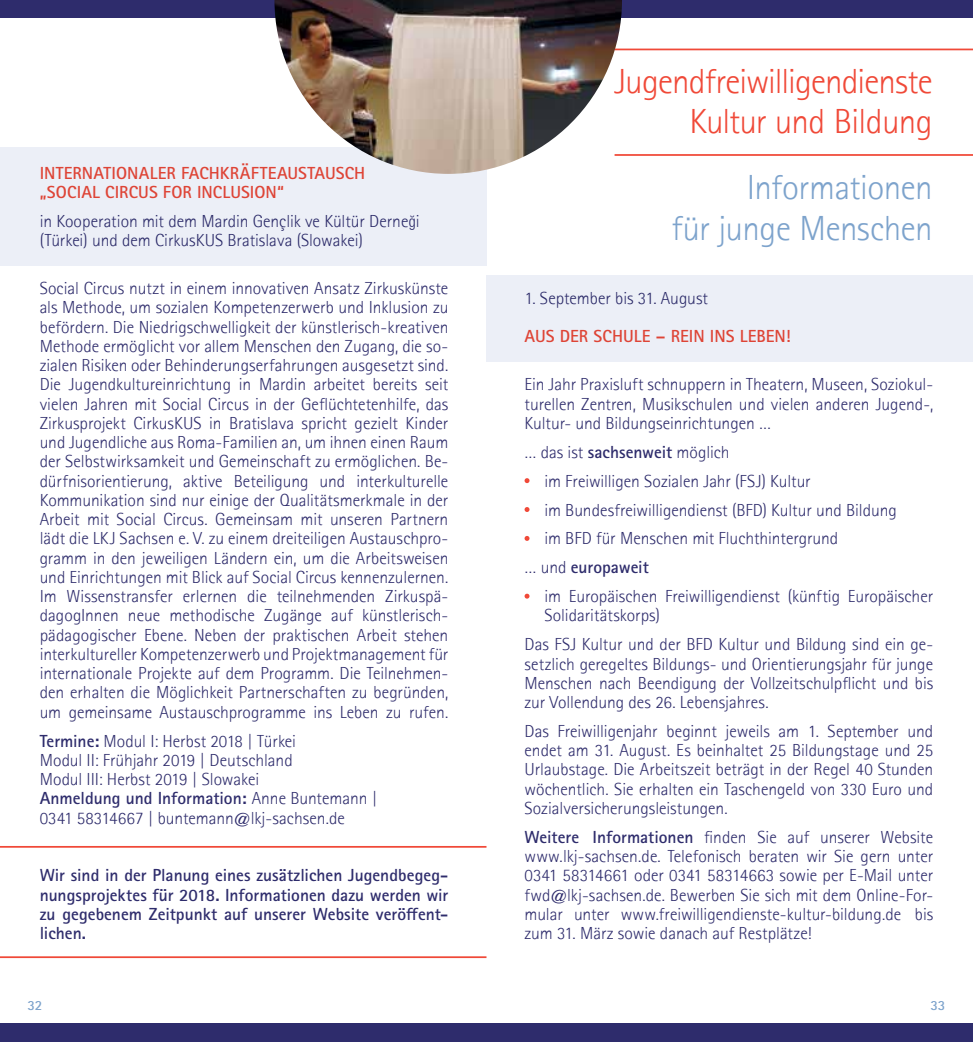
<style>
.page{position:relative;width:973px;height:1042px;background:#fff}
.page>*{position:absolute;margin:0;border:0;box-sizing:border-box;transform-origin:0 0}
.t1{font:300 35px/40.2px "Rotis Sans Serif";letter-spacing:-.025em;color:#f04938;text-align:right}
.t2{font:300 35px/40.2px "Rotis Sans Serif";letter-spacing:-.015em;color:#7da3cc;text-align:right}
.t3{font:300 17.5px/19.2px "Rotis Sans Serif";letter-spacing:-.005em;color:#2e2c6c;text-align:justify}
.t4{font:700 17.5px/19.2px "Rotis Sans Serif Std";color:#2e2c6c;text-align:justify}
.t5{font:700 17.5px/19.2px "Rotis Sans Serif Std";letter-spacing:.005em;color:#f04938}
.t6{font:700 14px "Rotis Sans Serif Std";color:#7da3cc}
.s1{font-family:"Helvetica Neue LT Pro";font-stretch:condensed;font-size:15.75px}
.s2{font-family:"Rotis Sans Serif Std";font-weight:700}
.s3{font-family:"Rotis Sans Serif";font-weight:300}
</style>
<div class="page">
<div style="left:0;top:1023px;width:972px;height:19px;background:#2e2c6c"></div>
<div style="left:0;top:0;width:972px;height:17px;background:#2e2c6c"></div>
<div style="left:486px;top:275px;width:486px;height:86px;background:#eceff7"></div>
<div style="left:0;top:147px;width:486px;height:118px;background:#eceff7"></div>
<svg style="left:524px;top:478px;width:5px;height:5px"></svg>
<svg style="left:524px;top:507px;width:5px;height:5px"></svg>
<svg style="left:524px;top:536px;width:5px;height:5px"></svg>
<svg style="left:524px;top:594px;width:5px;height:5px"></svg>
<svg style="left:0;top:846px;width:487px;height:112px"></svg>
<hr style="left:614px;top:154px;width:358px;height:2px;background:#f04938">
<hr style="left:614px;top:49px;width:358px;height:1px;background:#f04938">
<img style="left:274px;top:0;width:348px;height:174px">
<p class="t5" style="left:40px;top:163px;width:327px">Internationaler Fachkräfteaustausch „Social Ci rcus for Inclusion“</p>
<p class="t3" style="left:40px;top:211px;width:381px">in Kooperation mit dem Mardin Gençlik ve Kültür Derne<span class="s1">ğ</span>i (Türkei) und dem CirkusKUS Bratislava (Slowakei)</p>
<p class="t3" style="left:40px;top:278px;width:410px">Social Circus nutzt in einem innovativen Ansatz Zirkuskünste als Methode, um sozialen Kompetenzerwerb und Inklusion zu befördern. Die Niedrigschwelligkeit der künstlerisch-kreativen Methode ermöglicht vor allem Menschen den Zugang, die so&shy;zialen Risiken oder Behinderungserfahrungen ausgesetzt sind.<br>Die Jugendkultureinrichtung in Mardin arbeitet bereits seit vielen Jahren mit Social Circus in der Geflüchtetenhilfe, das Zirkusprojekt CirkusKUS in Bratislava spricht gezielt Kinder und Jugendliche aus Roma-Familien an, um ihnen einen Raum der Selbstwirksamkeit und Gemeinschaft zu ermöglichen. Be&shy;dürfnisorientierung, aktive Beteiligung und interkulturelle Kommunikation sind nur einige der Qualitätsmerkmale in der Arbeit mit Social Circus. Gemeinsam mit unseren Partnern lädt die LKJ Sachsen e. V. zu einem dreiteiligen Austauschpro&shy;gramm in den jeweiligen Ländern ein, um die Arbeitsweisen und Einrichtungen mit Blick auf Social Circus kennenzulernen.<br>Im Wissenstransfer erlernen die teilnehmenden Zirkuspä&shy;dagogInnen neue methodische Zugänge auf künstlerisch&shy;pädagogischer Ebene. Neben der praktischen Arbeit stehen interkultureller Kompetenzerwerb und Projektmanagement für internationale Projekte auf dem Programm. Die Teilnehmen&shy;den erhalten die Möglichkeit Partnerschaften zu begründen, um gemeinsame Austauschprogramme ins Leben zu rufen.</p>
<p class="t3" style="left:40px;top:731px;width:258px;text-align:left"><span class="s2">Termine:</span> Modul I: Herbst 2018 | Türkei<br>Modul II: Frühjahr 2019 | Deutschland<br>Modul III: Herbst 2019 | Slowakei</p>
<p class="t4" style="left:40px;top:788px;width:339px">Anmeldung und Information: <span class="s3">Anne Buntemann |</span></p>
<p class="t3" style="left:40px;top:808px;width:307px">0341 58314667 | buntemann@lkj-sachsen.de</p>
<p class="t4" style="left:40px;top:865px;width:410px">Wir sind in der Planung eines zusätzlichen Jugendbegeg&shy;nungsprojektes für 2018. Informationen dazu werden wir zu gegebenem Zeitpunkt auf unserer Website veröffent&shy;lichen.</p>
<h1 class="t1" style="left:614px;top:61px;width:320px">Jugendfreiwilligendienste<br>Kultur und Bildung</h1>
<h1 class="t2" style="left:671px;top:167px;width:263px">Informationen<br>für junge Menschen</h1>
<p class="t3" style="left:524px;top:288px;width:185px">1. September bis 31. August</p>
<p class="t5" style="left:524px;top:326px;width:267px">Aus der Schule – rein ins Leben!</p>
<p class="t3" style="left:524px;top:375px;width:410px">Ein Jahr Praxisluft schnuppern in Theatern, Museen, Soziokul&shy;turellen Zentren, Musikschulen und vielen anderen Jugend-, Kultur- und Bildungseinrichtungen …</p>
<p class="t3" style="left:544px;top:437px;width:354px;line-height:28.9px;text-align:left;text-indent:-20px">… das ist <span class="s2">sachsenweit</span> möglich<br>im Freiwilligen Sozialen Jahr (FSJ) Kultur<br>im Bundesfreiwilligendienst (BFD) Kultur und Bildung im BFD für Menschen mit Fluchthintergrund</p>
<p class="t4" style="left:524px;top:557px;width:126px"><span class="s3">… und</span> europaweit</p>
<p class="t3" style="left:544px;top:586px;width:390px">im Europäischen Freiwilligendienst (künftig Europäischer<br>Solidaritätskorps)</p>
<p class="t3" style="left:524px;top:635px;width:410px">Das FSJ Kultur und der BFD Kultur und Bildung sind ein ge&shy;setzlich geregeltes Bildungs- und Orientierungsjahr für junge Menschen nach Beendigung der Vollzeitschulpflicht und bis zur Vollendung des 26. Lebensjahres.</p>
<p class="t3" style="left:524px;top:721px;width:410px">Das Freiwilligenjahr beginnt jeweils am 1. September und endet am 31. August. Es beinhaltet 25 Bildungstage und 25<br>Urlaubstage. Die Arbeitszeit beträgt in der Regel 40 Stunden wöchentlich. Sie erhalten ein Taschengeld von 330 Euro und Sozialversicherungsleistungen.</p>
<p class="t3" style="left:524px;top:827px;width:410px"><span class="s2">Weitere I nformationen</span> finden Sie auf unserer Website www.lkj-sachsen.de. Telefonisch beraten wir Sie gern unter 0341 58314661 oder 0341 58314663 sowie per E-Mail unter fwd@lkj-sachsen.de. Bewerben Sie sich mit dem Online-For&shy;mular unter www.freiwilligendienste-kultur-bildung.de bis zum 31. März sowie danach auf Restplätze!</p>
<p class="t6" style="left:27px;top:996px;width:16px">32</p>
<p class="t6" style="left:930px;top:996px;width:17px">33</p>
</div>
